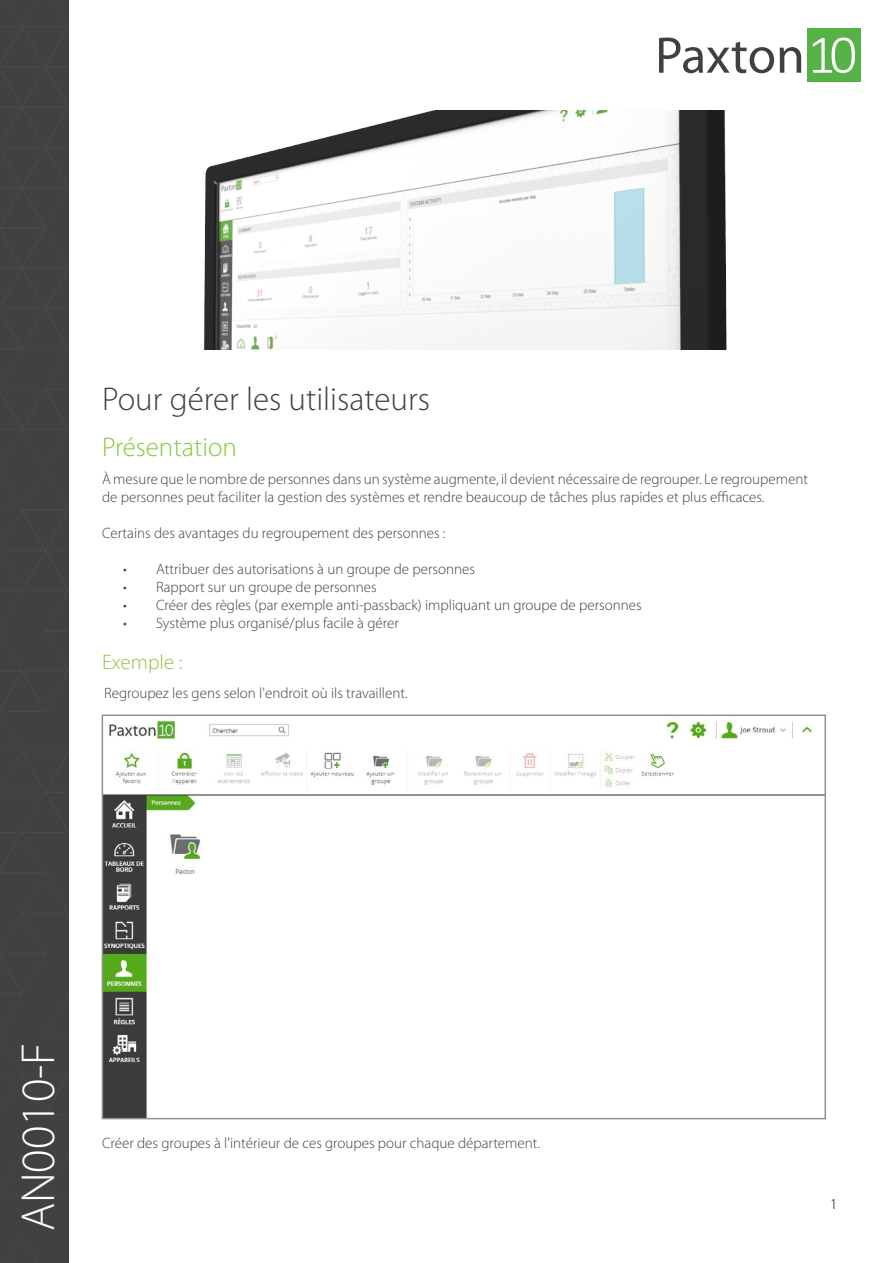
<style>
.page{position:relative;width:893px;height:1263px;background:#fff}
.page>*{position:absolute;margin:0;border:0;box-sizing:border-box;transform-origin:0 0}
.t1{font:300 48px "Myriad Pro";color:#fff}
.t2{font:300 33px "Myriad Pro";color:#414042}
.t3{font:300 27px "Myriad Pro";color:#8dc63f}
.t4{font:300 21px "Myriad Pro";color:#8dc63f}
.t5{font:300 15px/18px "Myriad Pro";color:#414042}
.t6{font:300 15px "Myriad Pro";color:#000}
</style>
<div class="page">
<img style="left:203px;top:110px;width:524px;height:239px">
<div style="left:0;top:0;width:69px;height:1263px;background:#414042"></div>
<svg style="left:6px;top:1236px;width:32px;height:27px"></svg>
<svg style="left:0;top:0;width:69px;height:1195px"></svg>
<div style="left:807px;top:29px;width:53px;height:53px;background:#56b146"></div>
<svg style="left:813px;top:38px;width:42px;height:35px"></svg>
<svg style="left:659px;top:38px;width:115px;height:35px"></svg>
<svg style="left:780px;top:47px;width:21px;height:26px"></svg>
<img style="left:105px;top:720px;width:718px;height:396px">
<div style="left:102px;top:714px;width:724px;height:405px;border:2px solid #8f9194"></div>
<h2 class="t2" style="left:102px;top:379px;width:329px">Pour gérer les utilisateurs</h2>
<h3 class="t3" style="left:102px;top:430px;width:136px">Présentation</h3>
<p class="t5" style="left:102px;top:470px;width:707px">À mesure que le nombre de personnes dans un système augmente, il devient nécessaire de regrouper. Le regroupement de personnes peut faciliter la gestion des systèmes et rendre beaucoup de tâches plus rapides et plus efficaces.</p>
<p class="t5" style="left:102px;top:524px;width:345px">Certains des avantages du regroupement des personnes :</p>
<p class="t5" style="left:123px;top:560px;width:353px">• Attribuer des autorisations à un groupe de personnes</p>
<p class="t5" style="left:123px;top:578px;width:255px">• Rapport sur un groupe de personnes</p>
<p class="t5" style="left:123px;top:596px;width:520px">• Créer des règles (par exemple anti-passback) impliquant un groupe de personnes</p>
<p class="t5" style="left:123px;top:614px;width:277px">• Système plus organisé/plus facile à gérer</p>
<h3 class="t4" style="left:102px;top:650px;width:82px">Exemple :</h3>
<p class="t5" style="left:104px;top:683px;width:305px">Regroupez les gens selon l'endroit où ils travaillent.</p>
<h1 class="t1" style="left:9px;top:1231px;width:190px;rotate:-90deg">AN0010-F</h1>
<p class="t5" style="left:102px;top:1133px;width:439px">Créer des groupes à l'intérieur de ces groupes pour chaque département.</p>
<p class="t6" style="left:830px;top:1195px;width:9px">1</p>
</div>
